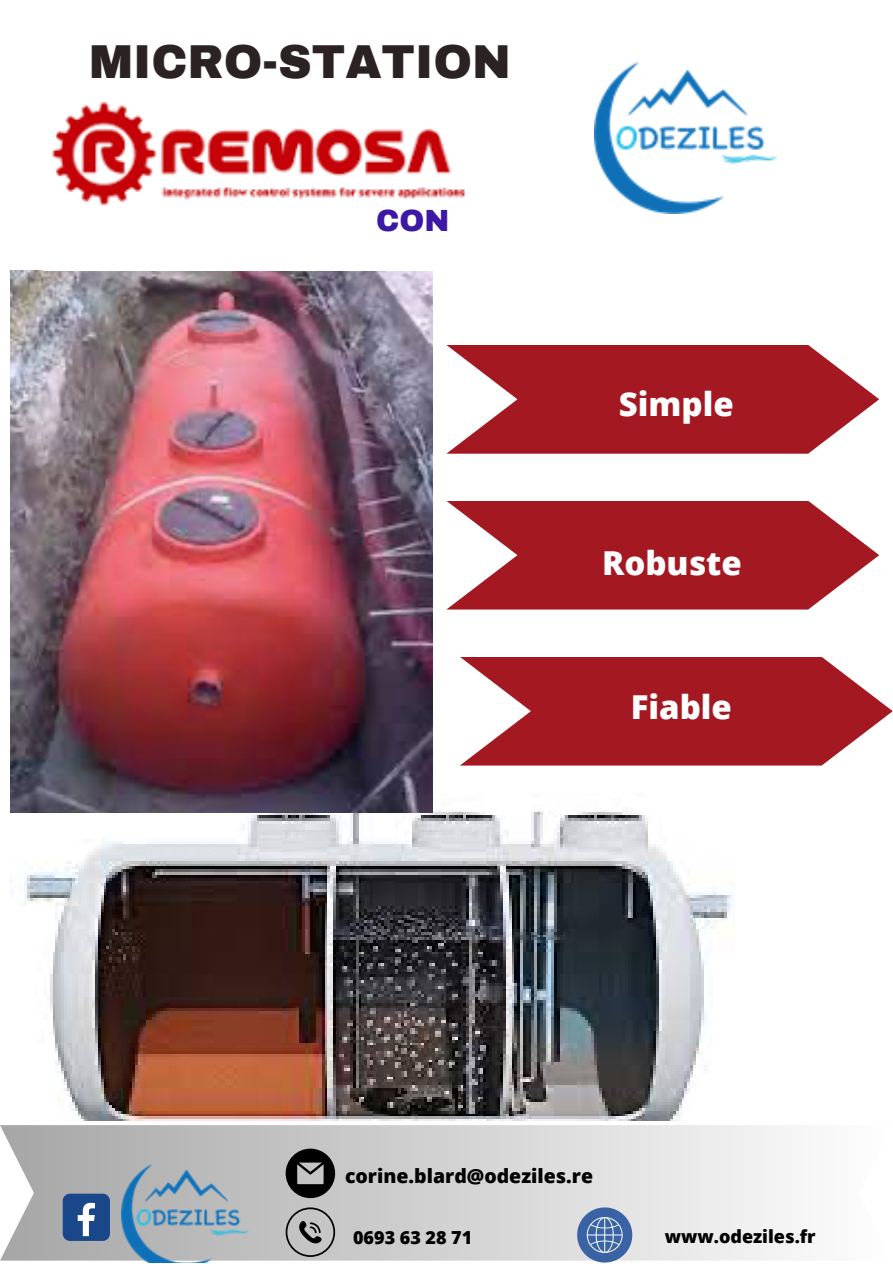
<style>
.page{position:relative;width:893px;height:1264px;background:#fff}
.page>*{position:absolute;margin:0;border:0;box-sizing:border-box;transform-origin:0 0}
.t1{font:900 46.5px "Archivo";color:#2b2223}
.t2{font:800 33px "Open Sans";color:#fff}
.t3{font:900 30px "Archivo";color:#3c18a4}
.t4{font:800 19.5px "Open Sans";color:#000}
.t5{font:800 18px "Open Sans";color:#000}
</style>
<div class="page">
<svg style="left:446px;top:345px;width:433px;height:108px;fill:#a41822"></svg>
<img style="left:11px;top:787px;width:724px;height:333px">
<img style="left:11px;top:270px;width:421px;height:542px">
<img style="left:52px;top:101px;width:413px;height:105px">
<img style="left:594px;top:63px;width:182px;height:150px">
<svg style="left:446px;top:501px;width:433px;height:108px;fill:#a41822"></svg>
<svg style="left:460px;top:657px;width:432px;height:108px;fill:#a41822"></svg>
<svg style="left:0;top:1125px;width:792px;height:135px;background:#d3d3d3"></svg>
<div style="left:63px;top:1193px;width:47px;height:47px;background:#1a4789;border-radius:7px"></div>
<svg style="left:78px;top:1202px;width:17px;height:34px"></svg>
<img style="left:121px;top:1164px;width:127px;height:98px">
<svg style="left:285px;top:1148px;width:50px;height:50px;background:#545454"></svg>
<svg style="left:577px;top:1207px;width:55px;height:55px;background:#708dba"></svg>
<svg style="left:285px;top:1207px;width:50px;height:49px;background:#9f9f9f"></svg>
<p class="t1" style="left:89px;top:37px;width:423px">MICRO-STATION</p>
<p class="t3" style="left:376px;top:205px;width:75px">CON</p>
<p class="t2" style="left:618px;top:380px;width:116px">Simple</p>
<p class="t2" style="left:602px;top:539px;width:141px">Robuste</p>
<p class="t2" style="left:630px;top:683px;width:103px">Fiable</p>
<p class="t4" style="left:345px;top:1162px;width:249px">corine.blard@odeziles.re</p>
<p class="t5" style="left:353px;top:1224px;width:121px">0693 63 28 71</p>
<p class="t5" style="left:664px;top:1223px;width:152px">www.odeziles.fr</p>
</div>
